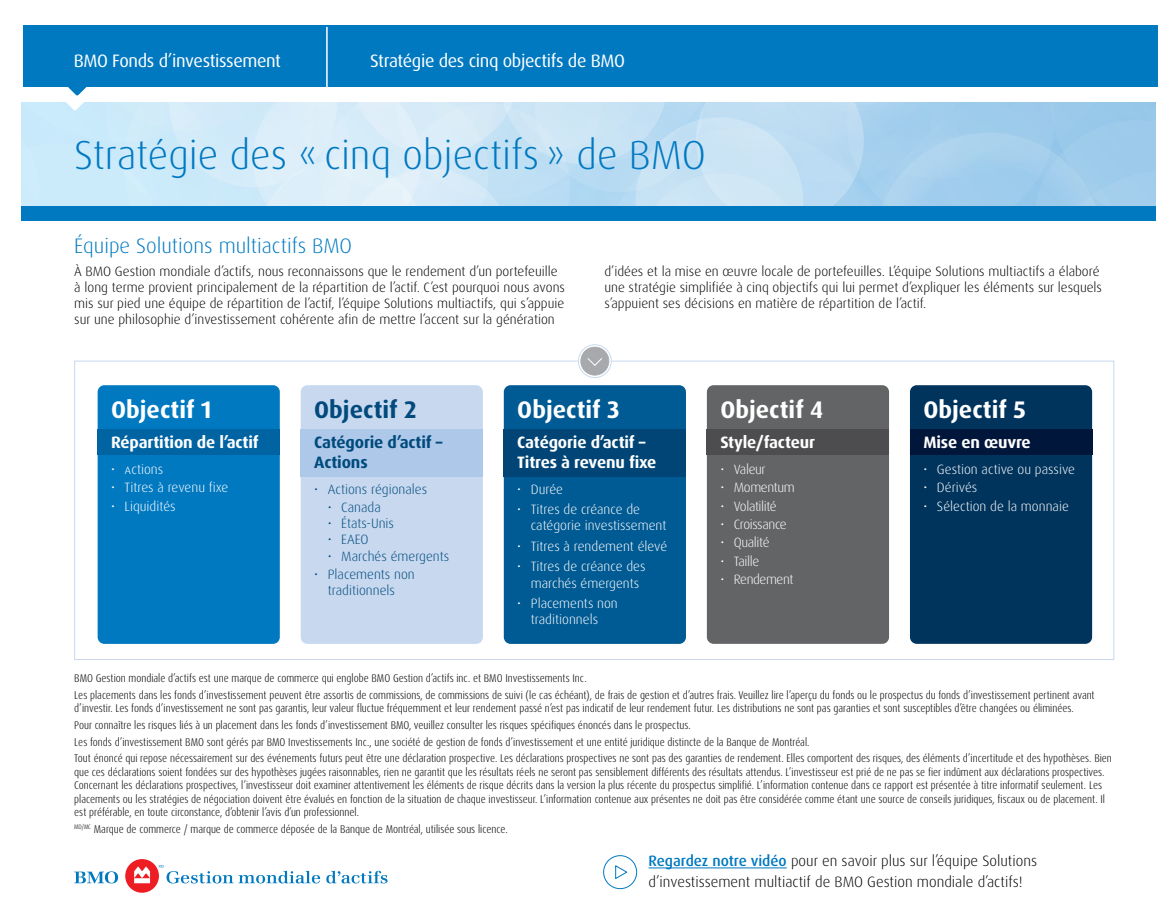
<style>
.page{position:relative;width:1175px;height:918px;background:#fff}
.page>*{position:absolute;margin:0;border:0;box-sizing:border-box;transform-origin:0 0}
.t1{font:300 40.5px "Dax Pro";color:#0079c1}
.Objectif_H3{font:700 24px "Dax Pro";color:#fff}
.Objectif_H3-2{font:700 24px "Dax Pro";color:#004a7c}
.t2{font:300 21px "Dax Pro";color:#0079c1}
.t3{font:18px "Dax Pro";letter-spacing:-.02em;color:#fff}
.Objectif_Subtitle__H{font:700 16.5px/19.8px "Dax Pro";letter-spacing:-.01em;color:#fff}
.Objectif_Subtitle__H-2{font:700 16.5px/19.8px "Dax Pro";letter-spacing:-.01em;color:#004a7c}
.t4{font:300 15px/21px "Dax Pro";color:#000}
.t5{font:300 13.5px/16.2px "Dax Pro";color:#000}
.t6{font:300 13.5px/16.2px "Dax Pro";color:#fff;text-align:center}
.t7{font:300 13.5px/16.2px "Dax Pro";color:#004a7c;text-align:center}
.t8{font:300 13.5px "Dax Pro";letter-spacing:-.03em;color:#fff}
.t9{font:300 condensed 11.25px/13.5px "Dax Pro";color:#000}
.s1{font-weight:500;color:#0079c1}
</style>
<div class="page">
<div style="left:23px;top:26px;width:1134px;height:61px;background:#0079c1"></div>
<hr style="left:326px;top:27px;width:2px;height:61px;background:#fff">
<svg style="left:74px;top:871px;width:44px;height:12px"></svg>
<div style="left:125px;top:859px;width:34px;height:34px;background:#ed1d24;border-radius:50%"></div>
<svg style="left:134px;top:867px;width:16px;height:16px"></svg>
<svg style="left:159px;top:865px;width:161px;height:18px"></svg>
<svg style="left:326px;top:871px;width:61px;height:12px"></svg>
<div style="left:21px;top:206px;width:1134px;height:15px;background:#0079c1"></div>
<svg style="left:21px;top:84px;width:1134px;height:122px;background:#c3e1f3"></svg>
<svg style="left:74px;top:360px;width:1040px;height:300px"></svg>
<svg style="left:578px;top:344px;width:33px;height:34px"></svg>
<div style="left:98px;top:385px;width:182px;height:259px;background:#0079c1;border-radius:7px"></div>
<div style="left:98px;top:430px;width:182px;height:25px;background:#0064a2"></div>
<div style="left:301px;top:385px;width:182px;height:259px;background:#c7d8ef;border-radius:7px"></div>
<div style="left:301px;top:430px;width:182px;height:47px;background:#adc8e9"></div>
<div style="left:504px;top:385px;width:182px;height:259px;background:#005a93;border-radius:7px"></div>
<div style="left:504px;top:430px;width:182px;height:47px;background:#004575"></div>
<div style="left:707px;top:385px;width:182px;height:259px;background:#636466;border-radius:7px"></div>
<div style="left:707px;top:430px;width:182px;height:25px;background:#4d4d4f"></div>
<div style="left:910px;top:385px;width:182px;height:259px;background:#00345d;border-radius:7px"></div>
<div style="left:910px;top:430px;width:182px;height:25px;background:#00163a"></div>
<hr style="left:648px;top:867px;width:138px;height:1px;background:#0079c1">
<div style="left:603px;top:855px;width:34px;height:34px;border:1px solid #0079c1;border-radius:50%"></div>
<svg style="left:615px;top:865px;width:13px;height:14px"></svg>
<h3 class="t3" style="left:74px;top:49px;width:209px">BMO Fonds d’investissement</h3>
<h3 class="t3" style="left:370px;top:49px;width:256px">Stratégie des cinq objectifs de BMO</h3>
<h1 class="t1" style="left:74px;top:129px;width:633px">Stratégie des « cinq objectifs » de BMO</h1>
<h2 class="t2" style="left:74px;top:232px;width:279px">Équipe Solutions multiactifs BMO</h2>
<p class="t5" style="left:74px;top:263px;width:492px">À BMO Gestion mondiale d’actifs, nous reconnaissons que le rendement d’un portefeuille à long terme provient principalement de la répartition de l’actif. C’est pourquoi nous avons mis sur pied une équipe de répartition de l’actif, l’équipe Solutions multiactifs, qui s’appuie sur une philosophie d’investissement cohérente afin de mettre l’accent sur la génération</p>
<p class="t5" style="left:604px;top:263px;width:499px">d’idées et la mise en œuvre locale de portefeuilles. L’équipe Solutions multiactifs a élaboré une stratégie simplifiée à cinq objectifs qui lui permet d’expliquer les éléments sur lesquels s’appuient ses décisions en matière de répartition de l’actif.</p>
<h3 class="Objectif_H3" style="left:111px;top:394px;width:102px">Objectif 1</h3>
<h4 class="Objectif_Subtitle__H" style="left:111px;top:433px;width:149px">Répartition de l’actif</h4>
<p class="t6" style="left:111px;top:461px;width:54px">• Actions</p>
<p class="t6" style="left:111px;top:479px;width:119px">• Titres à revenu fixe</p>
<p class="t6" style="left:111px;top:498px;width:66px">• Liquidités</p>
<h3 class="Objectif_H3-2" style="left:314px;top:394px;width:104px">Objectif 2</h3>
<h4 class="Objectif_Subtitle__H-2" style="left:314px;top:433px;width:130px">Catégorie d’actif –<br>Actions</h4>
<p class="t7" style="left:314px;top:481px;width:114px">• Actions régionales</p>
<p class="t7" style="left:328px;top:499px;width:55px">• Canada</p>
<p class="t7" style="left:328px;top:515px;width:68px">• États-Unis</p>
<p class="t7" style="left:328px;top:532px;width:42px">• EAEO</p>
<p class="t7" style="left:328px;top:548px;width:123px">• Marchés émergents</p>
<p class="t7" style="left:314px;top:566px;width:102px">• Placements non traditionnels</p>
<h3 class="Objectif_H3" style="left:517px;top:394px;width:104px">Objectif 3</h3>
<h4 class="Objectif_Subtitle__H" style="left:517px;top:433px;width:140px">Catégorie d’actif –<br>Titres à revenu fixe</h4>
<p class="t6" style="left:517px;top:481px;width:47px">• Durée</p>
<p class="t6" style="left:531px;top:501px;width:137px;text-align:left;text-indent:-14px">• Titres de créance de catégorie investissement</p>
<p class="t6" style="left:517px;top:538px;width:152px">• Titres à rendement élevé</p>
<p class="t6" style="left:517px;top:559px;width:130px">• Titres de créance des marchés émergents</p>
<p class="t6" style="left:517px;top:595px;width:102px">• Placements non traditionnels</p>
<h3 class="Objectif_H3" style="left:720px;top:394px;width:104px">Objectif 4</h3>
<h4 class="Objectif_Subtitle__H" style="left:720px;top:433px;width:96px">Style/facteur</h4>
<p class="t6" style="left:720px;top:461px;width:47px">• Valeur</p>
<p class="t8" style="left:720px;top:479px;width:76px">• Momentum</p>
<p class="t8" style="left:720px;top:497px;width:58px">• Volatilité</p>
<p class="t8" style="left:720px;top:516px;width:68px">• Croissance</p>
<p class="t8" style="left:720px;top:534px;width:51px">• Qualité</p>
<p class="t6" style="left:720px;top:553px;width:41px">• Taille</p>
<p class="t8" style="left:720px;top:571px;width:75px">• Rendement</p>
<h3 class="Objectif_H3" style="left:923px;top:394px;width:104px">Objectif 5</h3>
<h4 class="Objectif_Subtitle__H" style="left:923px;top:433px;width:109px">Mise en œuvre</h4>
<p class="t6" style="left:923px;top:461px;width:153px">• Gestion active ou passive</p>
<p class="t6" style="left:923px;top:479px;width:55px">• Dérivés</p>
<p class="t6" style="left:923px;top:498px;width:147px">• Sélection de la monnaie</p>
<p class="t9" style="left:74px;top:671px;width:514px">BMO Gestion mondiale d’actifs est une marque de commerce qui englobe BMO Gestion d’actifs inc. et BMO Investissements Inc.</p>
<p class="t9" style="left:74px;top:688px;width:1022px">Les placements dans les fonds d’investissement peuvent être assortis de commissions, de commissions de suivi (le cas échéant), de frais de gestion et d’autres frais. Veuillez lire l’aperçu du fonds ou le prospectus du fonds d’investissement pertinent avant d’investir. Les fonds d’investissement ne sont pas garantis, leur valeur fluctue fréquemment et leur rendement passé n’est pas indicatif de leur rendement futur. Les distributions ne sont pas garanties et sont susceptibles d’être changées ou éliminées.</p>
<p class="t9" style="left:74px;top:718px;width:618px">Pour connaître les risques liés à un placement dans les fonds d’investissement BMO, veuillez consulter les risques spécifiques énoncés dans le prospectus.</p>
<p class="t9" style="left:74px;top:735px;width:736px">Les fonds d’investissement BMO sont gérés par BMO Investissements Inc., une société de gestion de fonds d’investissement et une entité juridique distincte de la Banque de Montréal.</p>
<p class="t9" style="left:74px;top:752px;width:1039px">Tout énoncé qui repose nécessairement sur des événements futurs peut être une déclaration prospective. Les déclarations prospectives ne sont pas des garanties de rendement. Elles comportent des risques, des éléments d’incertitude et des hypothèses. Bien que ces déclarations soient fondées sur des hypothèses jugées raisonnables, rien ne garantit que les résultats réels ne seront pas sensiblement différents des résultats attendus. L’investisseur est prié de ne pas se fier indûment aux déclarations prospectives.<br>Concernant les déclarations prospectives, l’investisseur doit examiner attentivement les éléments de risque décrits dans la version la plus récente du prospectus simplifié. L’information contenue dans ce rapport est présentée à titre informatif seulement. Les placements ou les stratégies de négociation doivent être évalués en fonction de la situation de chaque investisseur. L’information contenue aux présentes ne doit pas être considérée comme étant une source de conseils juridiques, fiscaux ou de placement. Il est préférable, en toute circonstance, d’obtenir l’avis d’un professionnel.</p>
<p class="t9" style="left:74px;top:823px;width:435px"><sup>MD/MC</sup> Marque de commerce / marque de commerce déposée de la Banque de Montréal, utilisée sous licence.</p>
<p class="t4" style="left:648px;top:851px;width:390px"><span class="s1">Regardez notre vidéo</span> pour en savoir plus sur l’équipe Solutions d’investissement multiactif de BMO Gestion mondiale d’actifs!</p>
</div>
